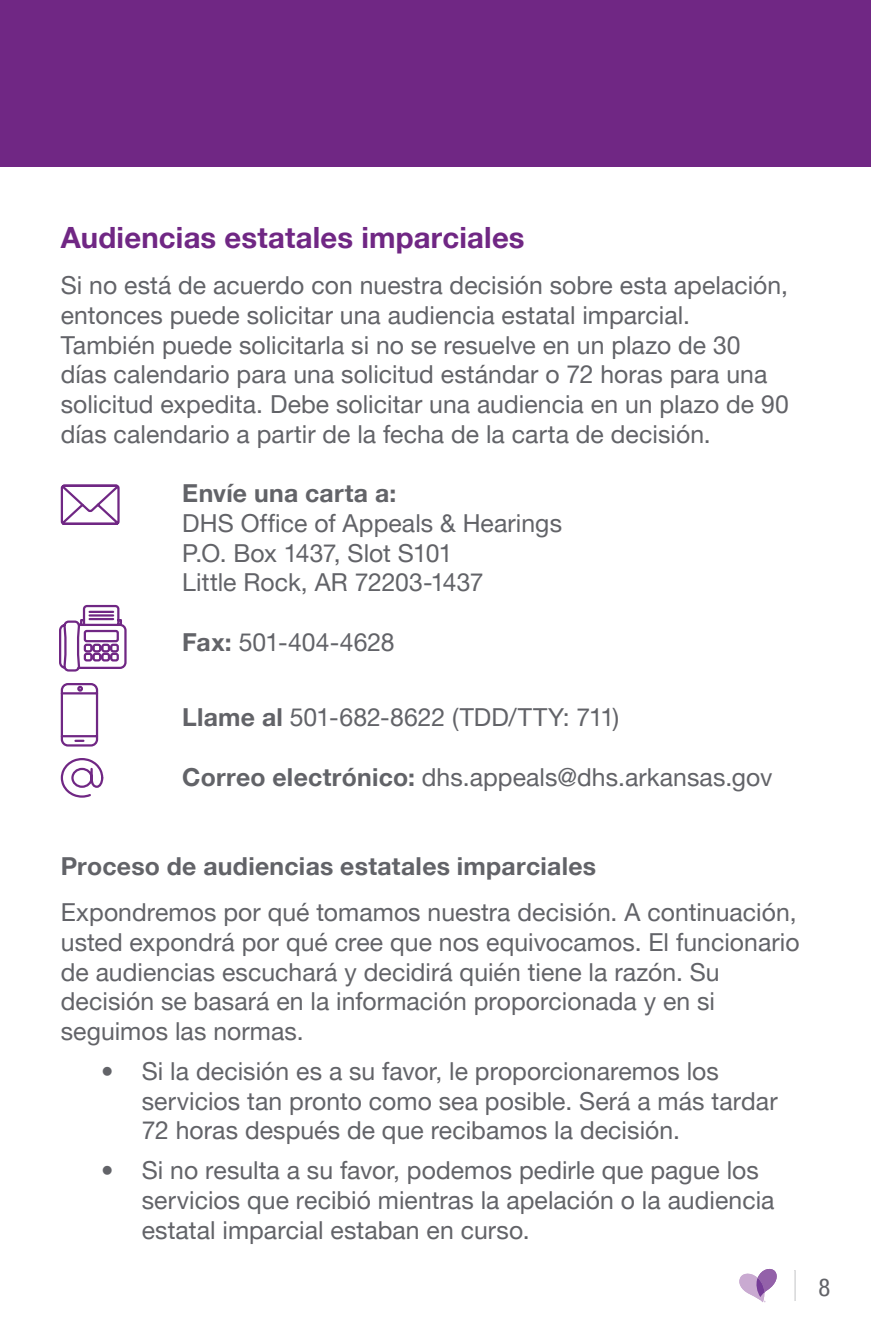
<style>
.page{position:relative;width:871px;height:1337px;background:#fff}
.page>*{position:absolute;margin:0;border:0;box-sizing:border-box;transform-origin:0 0}
.t1{font:700 29.25px "Helvetica Neue LT Pro";letter-spacing:.005em;color:#702784}
.t2{font:24.75px/29.7px "Helvetica Neue LT Pro";letter-spacing:.005em;color:#626368}
.t3{font:700 24.75px "Helvetica Neue LT Pro";letter-spacing:.01em;color:#626368}
.t4{font:condensed 24.75px "Helvetica Neue LT Pro";color:#626368}
.s1{font-weight:700}
</style>
<div class="page">
<div style="left:0;top:0;width:871px;height:167px;background:#702784"></div>
<svg style="left:60px;top:484px;width:60px;height:41px"></svg>
<svg style="left:59px;top:604px;width:68px;height:68px"></svg>
<svg style="left:60px;top:758px;width:44px;height:40px"></svg>
<svg style="left:739px;top:1268px;width:38px;height:34px"></svg>
<svg style="left:60px;top:683px;width:39px;height:64px"></svg>
<h3 class="t1" style="left:61px;top:220px;width:465px">Audiencias estatales imparciales</h3>
<p class="t2" style="left:61px;top:270px;width:730px">Si no está de acuerdo con nuestra decisión sobre esta apelación, entonces puede solicitar una audiencia estatal imparcial.<br>También puede solicitarla si no se resuelve en un plazo de 30 días calendario para una solicitud estándar o 72 horas para una solicitud expedita. Debe solicitar una audiencia en un plazo de 90 días calendario a partir de la fecha de la carta de decisión.</p>
<p class="t2" style="left:182px;top:478px;width:381px"><span class="s1">Envíe una carta a:<br></span>DHS Office of Appeals &amp; Hearings<br>P.O. Box 1437, Slot S101<br>Little Rock, AR 72203-1437</p>
<p class="t2" style="left:182px;top:626px;width:214px"><span class="s1">Fax:</span> 501-404-4628</p>
<p class="t2" style="left:182px;top:702px;width:438px"><span class="s1">Llame al</span> 501-682-8622 (TDD/TTY: 711)</p>
<p class="t2" style="left:182px;top:761px;width:591px"><span class="s1">Correo electrónico:</span> dhs.appeals@dhs.arkansas.gov</p>
<h4 class="t3" style="left:61px;top:851px;width:537px">Proceso de audiencias estatales imparciales</h4>
<p class="t2" style="left:61px;top:897px;width:740px">Expondremos por qué tomamos nuestra decisión. A continuación, usted expondrá por qué cree que nos equivocamos. El funcionario de audiencias escuchará y decidirá quién tiene la razón. Su decisión se basará en la información proporcionada y en si seguimos las normas.</p>
<p class="t2" style="left:142px;top:1055px;width:637px;text-indent:-40px">• Si la decisión es a su favor, le proporcionaremos los servicios tan pronto como sea posible. Será a más tardar<br>72 horas después de que recibamos la decisión.</p>
<p class="t2" style="left:142px;top:1154px;width:634px;text-indent:-40px">• Si no resulta a su favor, podemos pedirle que pague los servicios que recibió mientras la apelación o la audiencia estatal imparcial estaban en curso.</p>
<p class="t4" style="left:818px;top:1272px;width:13px">8</p>
</div>
